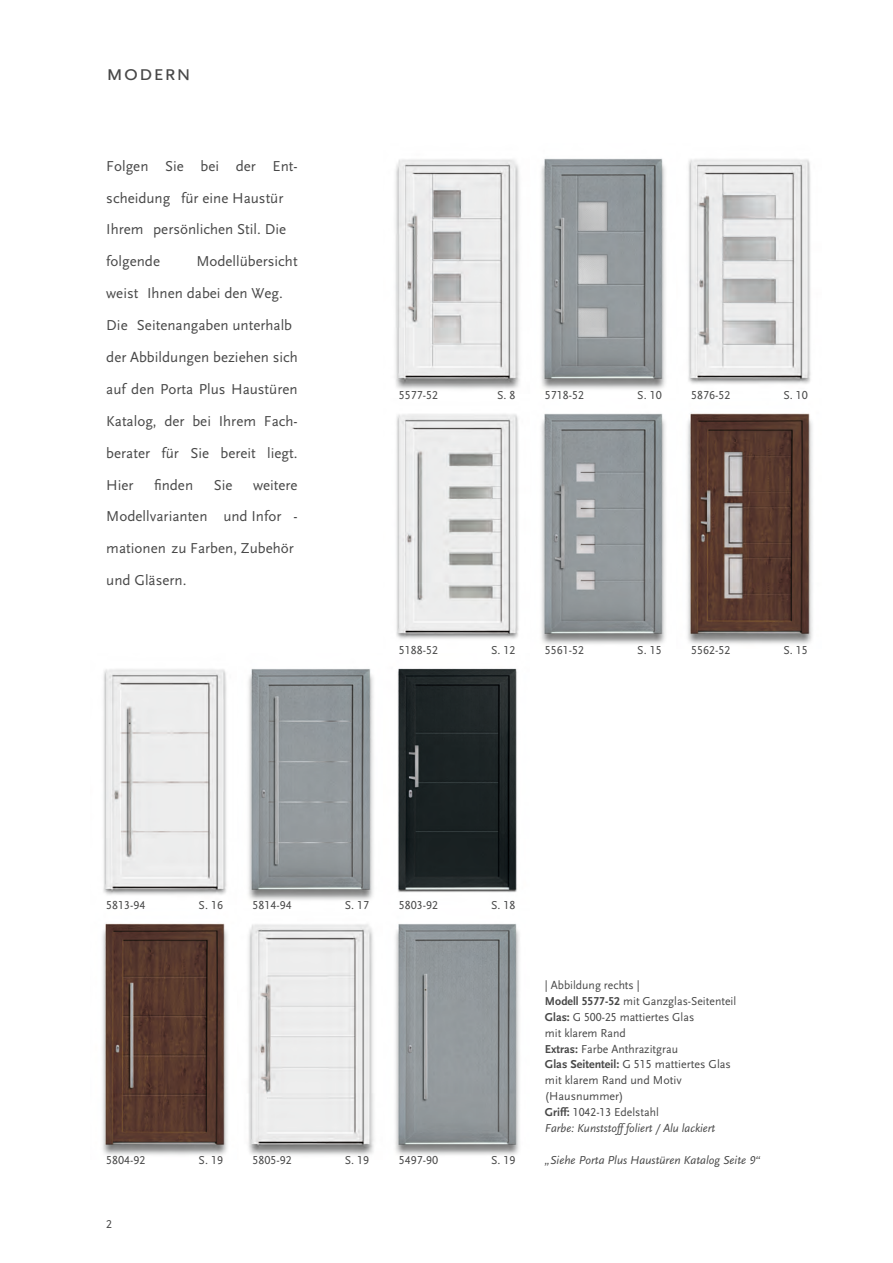
<style>
.page{position:relative;width:893px;height:1263px;background:#fff}
.page>*{position:absolute;margin:0;border:0;box-sizing:border-box;transform-origin:0 0}
.t1{font:22.5px "Scala Sans LF Caps";letter-spacing:.02em;color:#484848}
.t2{font:15px/32px "Scala Sans LF";color:#484848}
.t3{font:12px/15.9px "Scala Sans LF";color:#484848}
.t4{font:italic 12px "Scala Sans LF";color:#484848}
.s1{font-weight:700}
.s2{font-style:italic}
</style>
<div class="page">
<img style="left:102px;top:923px;width:418px;height:233px">
<img style="left:103px;top:668px;width:414px;height:232px">
<img style="left:396px;top:413px;width:417px;height:231px">
<img style="left:395px;top:158px;width:416px;height:231px">
<h1 class="t1" style="left:106px;top:60px;width:87px">modern</h1>
<p class="t2" style="left:106px;top:150px;width:192px">Folgen Sie bei der Ent&shy;scheidung für eine Haustür<br>Ihrem persönlichen Stil. Die folgende</p>
<p class="t2" style="left:106px;top:246px;width:193px;text-indent:90px">Modellübersicht weist Ihnen dabei den Weg.<br>Die Seitenangaben unterhalb der Abbildungen beziehen sich auf den Porta Plus Haustüren<br>Katalog, der bei Ihrem Fach&shy;berater für Sie bereit liegt.<br>Hier</p>
<p class="t2" style="left:154px;top:469px;width:40px">finden</p>
<p class="t2" style="left:214px;top:469px;width:20px">Sie</p>
<p class="t2" style="left:106px;top:469px;width:193px;text-indent:147px">weitere<br>Modellvarianten und Infor - mationen zu Farben, Zubehör und Gläsern.</p>
<p class="t3" style="left:399px;top:387px;width:41px">5577-52</p>
<p class="t3" style="left:497px;top:387px;width:20px">S. 8</p>
<p class="t3" style="left:545px;top:387px;width:41px">5718-52</p>
<p class="t3" style="left:637px;top:387px;width:26px">S. 10</p>
<p class="t3" style="left:691px;top:387px;width:41px">5876-52</p>
<p class="t3" style="left:783px;top:387px;width:26px">S. 10</p>
<p class="t3" style="left:399px;top:642px;width:41px">5188-52</p>
<p class="t3" style="left:491px;top:642px;width:26px">S. 12</p>
<p class="t3" style="left:545px;top:642px;width:41px">5561-52</p>
<p class="t3" style="left:637px;top:642px;width:26px">S. 15</p>
<p class="t3" style="left:691px;top:642px;width:41px">5562-52</p>
<p class="t3" style="left:783px;top:642px;width:26px">S. 15</p>
<p class="t3" style="left:106px;top:897px;width:41px">5813-94</p>
<p class="t3" style="left:199px;top:897px;width:26px">S. 16</p>
<p class="t3" style="left:252px;top:897px;width:41px">5814-94</p>
<p class="t3" style="left:345px;top:897px;width:26px">S. 17</p>
<p class="t3" style="left:106px;top:1152px;width:41px">5804-92</p>
<p class="t3" style="left:199px;top:1152px;width:26px">S. 19</p>
<p class="t3" style="left:252px;top:1152px;width:41px">5805-92</p>
<p class="t3" style="left:345px;top:1152px;width:26px">S. 19</p>
<p class="t3" style="left:106px;top:1216px;width:7px">2</p>
<p class="t3" style="left:399px;top:897px;width:41px">5803-92</p>
<p class="t3" style="left:491px;top:897px;width:26px">S. 18</p>
<p class="t3" style="left:399px;top:1152px;width:41px">5497-90</p>
<p class="t3" style="left:491px;top:1152px;width:26px">S. 19</p>
<p class="t3" style="left:545px;top:977px;width:193px">| Abbildung rechts |<br><span class="s1">Modell 5577-52</span> mit Ganzglas-Seitenteil<br><span class="s1">Glas:</span> G 500-25 mattiertes Glas<br>mit klarem Rand<br><span class="s1">Extras:</span> Farbe Anthrazitgrau<br><span class="s1">Glas Seitenteil:</span> G 515 mattiertes Glas mit klarem Rand und Motiv (Hausnummer)<br><span class="s1">Griff:</span> 1042-13 Edelstahl<br><span class="s2">Farbe: Kunststoff foliert / Alu lackiert</span></p>
<p class="t4" style="left:545px;top:1154px;width:217px">„Siehe Porta Plus Haustüren Katalog Seite 9“</p>
</div>
